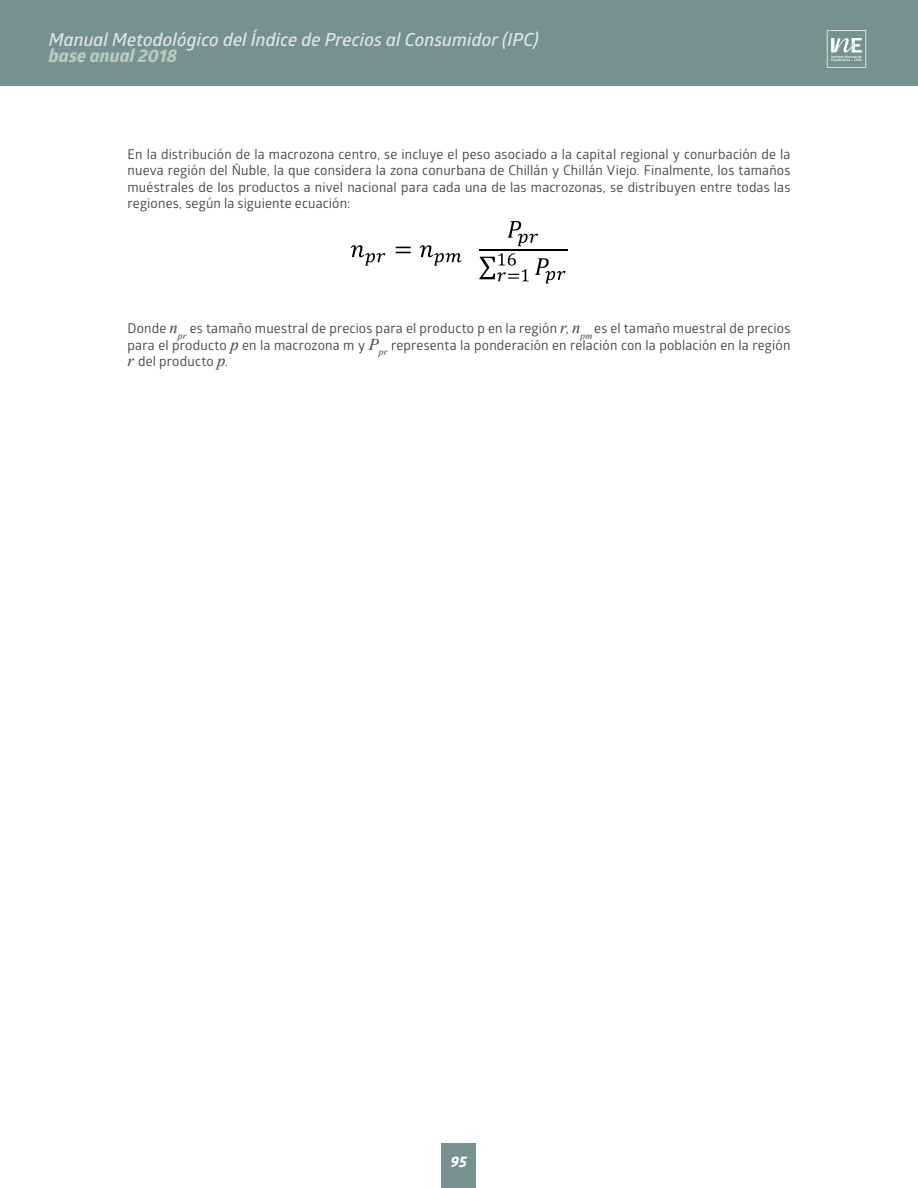
<style>
.page{position:relative;width:918px;height:1188px;background:#fff}
.page>*{position:absolute;margin:0;border:0;box-sizing:border-box;transform-origin:0 0}
.t1{font:italic 600 18px "Glober";color:#dfe4eb}
.t2{font:italic 700 18px "Globerx";color:#b7ccbe}
.t3{font:italic 700 15px "Globerx";color:#fff}
.t4{font:13.5px/16.5px "Glober";letter-spacing:.01em;color:#414042;text-align:justify}
.s1{font-family:"Times New Roman";font-style:italic;font-size:16.5px}
</style>
<div class="page">
<div style="left:0;top:0;width:918px;height:85px;background:#759190"></div>
<div style="left:442px;top:1144px;width:34px;height:44px;background:#759190"></div>
<svg style="left:827px;top:30px;width:39px;height:38px"></svg>
<svg style="left:351px;top:245px;width:34px;height:21px"></svg>
<svg style="left:396px;top:247px;width:15px;height:6px"></svg>
<svg style="left:420px;top:245px;width:42px;height:21px"></svg>
<svg style="left:508px;top:221px;width:30px;height:25px"></svg>
<svg style="left:535px;top:258px;width:31px;height:25px"></svg>
<svg style="left:479px;top:253px;width:50px;height:28px"></svg>
<hr style="left:479px;top:249px;width:88px;height:2px;background:#000">
<h1 class="t1" style="left:49px;top:27px;width:491px">Manual Metodológico del Índice de Precios al Consumidor (IPC)</h1>
<h1 class="t2" style="left:49px;top:43px;width:130px">base anual 2018</h1>
<p class="t4" style="left:128px;top:145px;width:664px">En la distribución de la macrozona centro, se incluye el peso asociado a la capital regional y conurbación de la nueva región del Ñuble, la que considera la zona conurbana de Chillán y Chillán Viejo. Finalmente, los tamaños muéstrales de los productos a nivel nacional para cada una de las macrozonas, se distribuyen entre todas las regiones, según la siguiente ecuación:</p>
<p class="t4" style="left:128px;top:320px;width:664px">Donde <span class="s1">n</span><sub>pr</sub> es tamaño muestral de precios para el producto p en la región <span class="s1">r</span>, <span class="s1">n</span><sub>pm</sub> es el tamaño muestral de precios para el producto <span class="s1">p</span> en la macrozona m y <span class="s1">P</span><sub>pr</sub> representa la ponderación en relación con la población en la región <span class="s1">r</span> del producto <span class="s1">p</span>.</p>
<p class="t3" style="left:451px;top:1151px;width:18px">95</p>
</div>
